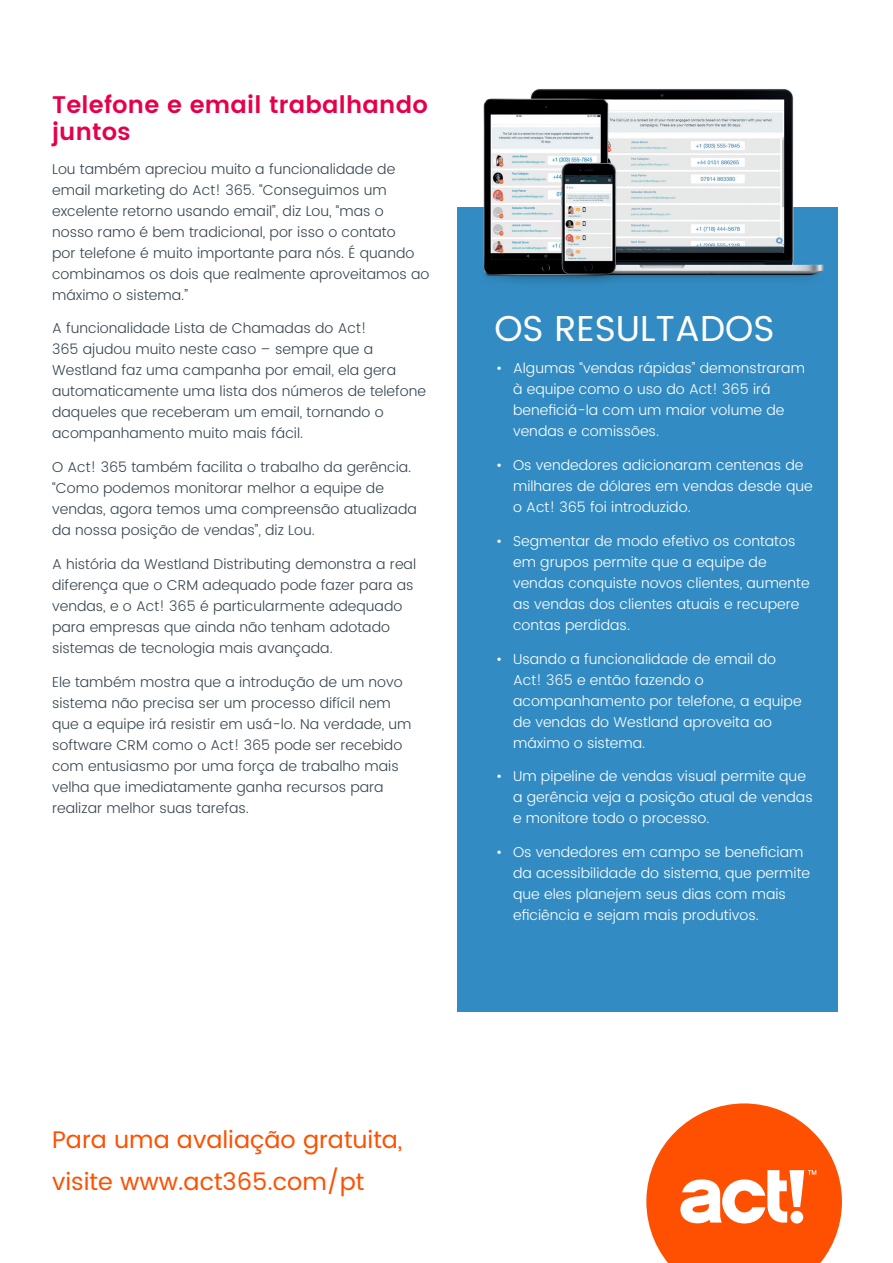
<style>
.page{position:relative;width:893px;height:1263px;background:#fff}
.page>*{position:absolute;margin:0;border:0;box-sizing:border-box;transform-origin:0 0}
.Results_Title{font:36px "Poppins";color:#fff}
.CONTACT{font:24px/42px "Poppins";color:#fe5000}
.t1{font:600 24px/27px "Poppins";letter-spacing:.01em;color:#e6004b}
.B1{font:300 14.25px/21px "Poppins";color:#374650}
.t2{font:300 14.25px/21px "Poppins";color:#fff}
</style>
<div class="page">
<div style="left:457px;top:208px;width:381px;height:804px;background:#328cc3"></div>
<img style="left:457px;top:89px;width:381px;height:194px">
<svg style="left:646px;top:1103px;width:196px;height:160px"></svg>
<h4 class="t1" style="left:52px;top:92px;width:377px">Telefone e email trabalhando juntos</h4>
<p class="B1" style="left:52px;top:159px;width:379px">Lou também apreciou muito a funcionalidade de email marketing do Act! 365. “Conseguimos um excelente retorno usando email”, diz Lou, “mas o<br>nosso ramo é bem tradicional, por isso o contato<br>por telefone é muito importante para nós. É quando combinamos os dois que realmente aproveitamos ao máximo o sistema.”</p>
<p class="B1" style="left:52px;top:318px;width:376px">A funcionalidade Lista de Chamadas do Act!<br>365 ajudou muito neste caso – sempre que a Westland faz uma campanha por email, ela gera automaticamente uma lista dos números de telefone daqueles que receberam um email, tornando o acompanhamento muito mais fácil.</p>
<p class="B1" style="left:52px;top:457px;width:366px">O Act! 365 também facilita o trabalho da gerência. “Como podemos monitorar melhor a equipe de vendas, agora temos uma compreensão atualizada da nossa posição de vendas”, diz Lou.</p>
<p class="B1" style="left:52px;top:554px;width:366px">A história da Westland Distributing demonstra a real diferença que o CRM adequado pode fazer para as vendas, e o Act! 365 é particularmente adequado para empresas que ainda não tenham adotado sistemas de tecnologia mais avançada.</p>
<p class="B1" style="left:52px;top:672px;width:361px">Ele também mostra que a introdução de um novo sistema não precisa ser um processo difícil nem que a equipe irá resistir em usá-lo. Na verdade, um software CRM como o Act! 365 pode ser recebido com entusiasmo por uma força de trabalho mais velha que imediatamente ganha recursos para realizar melhor suas tarefas.</p>
<p class="Results_Title" style="left:494px;top:302px;width:282px">OS RESULTADOS</p>
<p class="t2" style="left:513px;top:358px;width:293px;text-indent:-17px">• Algumas “vendas rápidas” demonstraram à equipe como o uso do Act! 365 irá beneficiá-la com um maior volume de vendas e comissões.</p>
<p class="t2" style="left:513px;top:455px;width:301px;text-indent:-17px">• Os vendedores adicionaram centenas de milhares de dólares em vendas desde que o Act! 365 foi introduzido.</p>
<p class="t2" style="left:513px;top:531px;width:298px;text-indent:-17px">• Segmentar de modo efetivo os contatos em grupos permite que a equipe de vendas conquiste novos clientes, aumente as vendas dos clientes atuais e recupere contas perdidas.</p>
<p class="t2" style="left:513px;top:649px;width:290px;text-indent:-17px">• Usando a funcionalidade de email do<br>Act! 365 e então fazendo o acompanhamento por telefone, a equipe de vendas do Westland aproveita ao máximo o sistema.</p>
<p class="t2" style="left:513px;top:766px;width:301px;text-indent:-17px">• Um pipeline de vendas visual permite que a gerência veja a posição atual de vendas e monitore todo o processo.</p>
<p class="t2" style="left:513px;top:842px;width:299px;text-indent:-17px">• Os vendedores em campo se beneficiam da acessibilidade do sistema, que permite que eles planejem seus dias com mais eficiência e sejam mais produtivos.</p>
<p class="CONTACT" style="left:52px;top:1119px;width:352px">Para uma avaliação gratuita, visite www.act365.com/pt</p>
</div>
